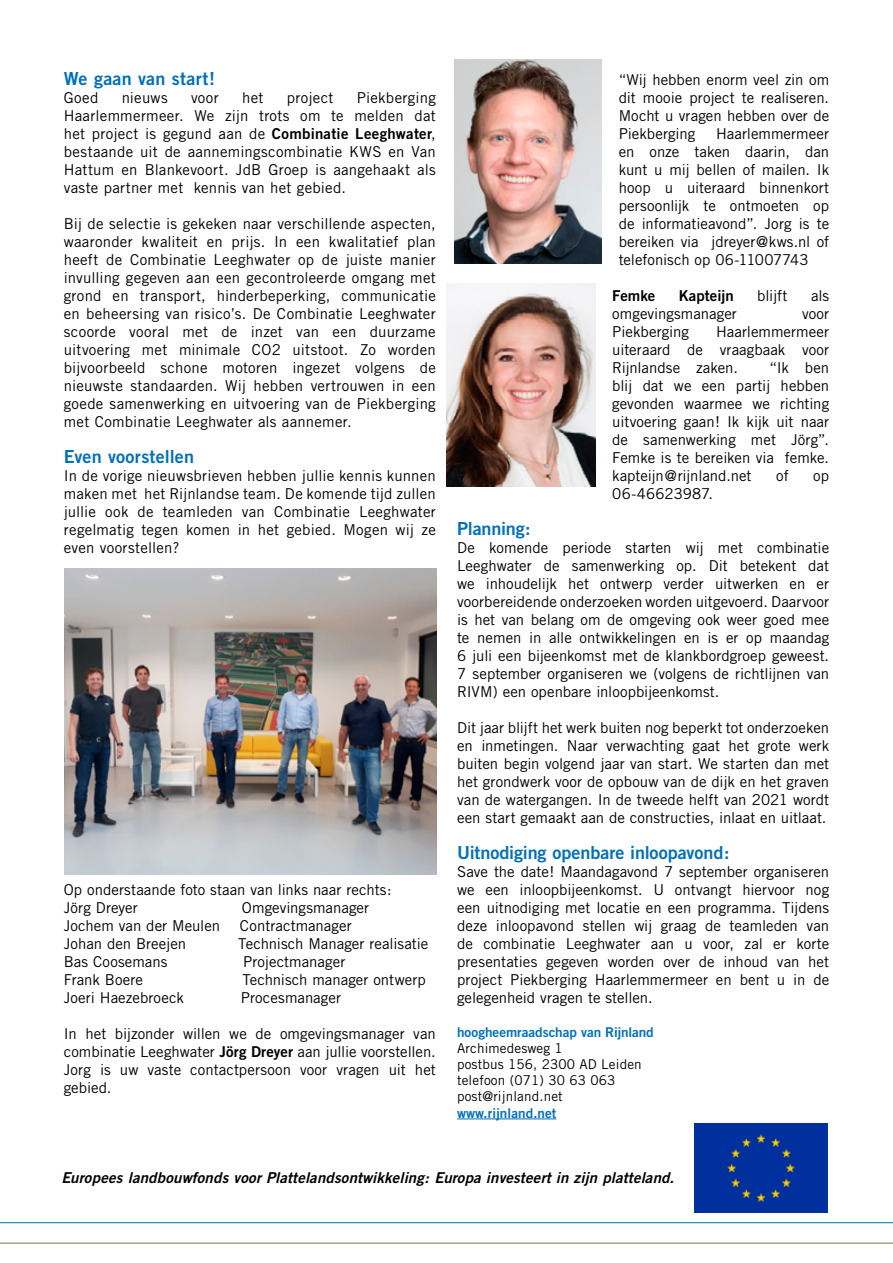
<style>
.page{position:relative;width:893px;height:1263px;background:#fff}
.page>*{position:absolute;margin:0;border:0;box-sizing:border-box;transform-origin:0 0}
._0101_Alg-Body{font:18px "Trade Gothic Bold Two";color:#0070ba}
._0101_Alg-Body-2{font:15px/18px "Trade Gothic";letter-spacing:.005em;color:#000;text-align:justify}
.t1{font:italic 15px "Trade Gothic Bold Two";letter-spacing:.01em;color:#000}
._0101_Alg-Body-3{font:15px "Trade Gothic Bold Two";color:#000}
._0120_Alg-Colofon_bo{font:13.5px "Trade Gothic";letter-spacing:.01em;color:#000}
._0120_Alg-Colofon_bo-2{font:13.5px "Trade Gothic Bold Two";color:#0070ba}
.s1{font-family:"Trade Gothic Bold Two"}
</style>
<div class="page">
<svg style="left:0;top:1200px;width:893px;height:44px"></svg>
<img style="left:65px;top:569px;width:372px;height:305px">
<hr style="left:457px;top:1118px;width:99px;height:1px;background:#0070ba">
<div style="left:694px;top:1123px;width:133px;height:89px;background:#00309d"></div>
<img style="left:454px;top:60px;width:148px;height:204px">
<img style="left:446px;top:283px;width:149px;height:204px">
<p class="_0101_Alg-Body" style="left:64px;top:67px;width:153px">We gaan van start!</p>
<p class="_0101_Alg-Body-2" style="left:64px;top:89px;width:36px">Goed</p>
<p class="_0101_Alg-Body-2" style="left:122px;top:89px;width:48px">nieuws</p>
<p class="_0101_Alg-Body-2" style="left:191px;top:89px;width:29px">voor</p>
<p class="_0101_Alg-Body-2" style="left:242px;top:89px;width:23px">het</p>
<p class="_0101_Alg-Body-2" style="left:287px;top:89px;width:48px">project</p>
<p class="_0101_Alg-Body-2" style="left:64px;top:89px;width:374px;text-indent:293px">Piekberging Haarlemmermeer. We zijn trots om te melden dat het project is gegund aan de <span class="s1">Combinatie Leeghwater</span>, bestaande uit de aannemingscombinatie KWS en Van Hattum en Blankevoort. JdB Groep is aangehaakt als vaste partner met kennis van het gebied.</p>
<p class="_0101_Alg-Body-2" style="left:64px;top:215px;width:374px">Bij de selectie is gekeken naar verschillende aspecten, waaronder kwaliteit en prijs. In een kwalitatief plan heeft de Combinatie Leeghwater op de juiste manier invulling gegeven aan een gecontroleerde omgang met grond en transport, hinderbeperking, communicatie en beheersing van risico’s. De Combinatie Leeghwater scoorde vooral met de inzet van een duurzame uitvoering met minimale CO2 uitstoot. Zo worden bijvoorbeeld schone motoren ingezet volgens de nieuwste standaarden. Wij hebben vertrouwen in een goede samenwerking en uitvoering van de Piekberging met Combinatie Leeghwater als aannemer.</p>
<p class="_0101_Alg-Body" style="left:64px;top:445px;width:132px">Even voorstellen</p>
<p class="_0101_Alg-Body-2" style="left:64px;top:467px;width:374px">In de vorige nieuwsbrieven hebben jullie kennis kunnen maken met het Rijnlandse team. De komende tijd zullen jullie ook de teamleden van Combinatie Leeghwater regelmatig tegen komen in het gebied. Mogen wij ze even voorstellen?</p>
<p class="_0101_Alg-Body-2" style="left:64px;top:881px;width:329px">Op onderstaande foto staan van links naar rechts:</p>
<p class="_0101_Alg-Body-2" style="left:64px;top:899px;width:76px">Jörg Dreyer</p>
<p class="_0101_Alg-Body-2" style="left:242px;top:899px;width:129px">Omgevingsmanager</p>
<p class="_0101_Alg-Body-2" style="left:64px;top:917px;width:158px">Jochem van der Meulen</p>
<p class="_0101_Alg-Body-2" style="left:240px;top:917px;width:113px">Contractmanager</p>
<p class="_0101_Alg-Body-2" style="left:64px;top:935px;width:124px">Johan den Breejen</p>
<p class="_0101_Alg-Body-2" style="left:238px;top:935px;width:192px">Technisch Manager realisatie</p>
<p class="_0101_Alg-Body-2" style="left:64px;top:953px;width:105px">Bas Coosemans</p>
<p class="_0101_Alg-Body-2" style="left:243px;top:953px;width:104px">Projectmanager</p>
<p class="_0101_Alg-Body-2" style="left:64px;top:971px;width:81px">Frank Boere</p>
<p class="_0101_Alg-Body-2" style="left:242px;top:971px;width:185px">Technisch manager ontwerp</p>
<p class="_0101_Alg-Body-2" style="left:64px;top:989px;width:122px">Joeri Haezebroeck</p>
<p class="_0101_Alg-Body-2" style="left:241px;top:989px;width:102px">Procesmanager</p>
<p class="_0101_Alg-Body-2" style="left:64px;top:1025px;width:374px">In het bijzonder willen we de omgevingsmanager van combinatie Leeghwater <span class="s1">Jörg Dreyer</span> aan jullie voorstellen.<br>Jorg is uw vaste contactpersoon voor vragen uit het gebied.</p>
<p class="_0101_Alg-Body-2" style="left:619px;top:71px;width:212px">“Wij hebben enorm veel zin om dit mooie project te realiseren.<br>Mocht u vragen hebben over de Piekberging</p>
<p class="_0101_Alg-Body-2" style="left:619px;top:125px;width:212px;text-indent:97px">Haarlemmermeer en onze taken daarin, dan kunt u mij bellen of mailen. Ik hoop u uiteraard binnenkort persoonlijk te ontmoeten op de informatieavond”. Jorg is te bereiken via jdreyer@kws.nl of telefonisch op 06-11007743</p>
<p class="_0101_Alg-Body-3" style="left:612px;top:286px;width:45px">Femke</p>
<p class="_0101_Alg-Body-3" style="left:679px;top:286px;width:56px">Kapteijn</p>
<p class="_0101_Alg-Body-2" style="left:757px;top:287px;width:32px">blijft</p>
<p class="_0101_Alg-Body-2" style="left:811px;top:287px;width:20px">als</p>
<p class="_0101_Alg-Body-2" style="left:612px;top:305px;width:126px">omgevingsmanager</p>
<p class="_0101_Alg-Body-2" style="left:802px;top:305px;width:29px">voor</p>
<p class="_0101_Alg-Body-2" style="left:612px;top:323px;width:78px">Piekberging</p>
<p class="_0101_Alg-Body-2" style="left:612px;top:323px;width:218px;text-indent:104px">Haarlemmermeer uiteraard de vraagbaak voor Rijnlandse zaken.</p>
<p class="_0101_Alg-Body-2" style="left:612px;top:359px;width:218px;text-indent:157px">“Ik ben blij dat we een partij hebben gevonden waarmee we richting uitvoering gaan! Ik kijk uit naar de samenwerking met Jörg”.<br>Femke is te bereiken via femke. kapteijn@rijnland.net</p>
<p class="_0101_Alg-Body-2" style="left:776px;top:467px;width:14px">of</p>
<p class="_0101_Alg-Body-2" style="left:813px;top:467px;width:17px">op</p>
<p class="_0101_Alg-Body-2" style="left:612px;top:485px;width:102px">06-46623987.</p>
<p class="_0101_Alg-Body" style="left:457px;top:517px;width:75px">Planning:</p>
<p class="_0101_Alg-Body-2" style="left:457px;top:539px;width:374px">De komende periode starten wij met combinatie Leeghwater de samenwerking op. Dit betekent dat we inhoudelijk het ontwerp verder uitwerken en er voorbereidende onderzoeken worden uitgevoerd. Daarvoor is het van belang om de omgeving ook weer goed mee te nemen in alle ontwikkelingen en is er op maandag 6 juli een bijeenkomst met de klankbordgroep geweest.<br>7 september organiseren we (volgens de richtlijnen van RIVM) een openbare inloopbijeenkomst.</p>
<p class="_0101_Alg-Body-2" style="left:457px;top:719px;width:374px">Dit jaar blijft het werk buiten nog beperkt tot onderzoeken en inmetingen. Naar verwachting gaat het grote werk buiten begin volgend jaar van start. We starten dan met het grondwerk voor de opbouw van de dijk en het graven van de watergangen. In de tweede helft van 2021 wordt een start gemaakt aan de constructies, inlaat en uitlaat.</p>
<p class="_0101_Alg-Body" style="left:457px;top:841px;width:274px">Uitnodiging openbare inloopavond:</p>
<p class="_0101_Alg-Body-2" style="left:457px;top:863px;width:374px">Save the date! Maandagavond 7 september organiseren we een inloopbijeenkomst. U ontvangt hiervoor nog een uitnodiging met locatie en een programma. Tijdens deze inloopavond stellen wij graag de teamleden van de combinatie Leeghwater aan u voor, zal er korte presentaties gegeven worden over de inhoud van het project Piekberging Haarlemmermeer en bent u in de gelegenheid vragen te stellen.</p>
<p class="_0120_Alg-Colofon_bo-2" style="left:457px;top:1023px;width:198px">hoogheemraadschap van Rijnland</p>
<p class="_0120_Alg-Colofon_bo" style="left:457px;top:1040px;width:107px">Archimedesweg 1</p>
<p class="_0120_Alg-Colofon_bo" style="left:457px;top:1056px;width:186px">postbus 156, 2300 AD Leiden</p>
<p class="_0120_Alg-Colofon_bo" style="left:457px;top:1072px;width:160px">telefoon (071) 30 63 063</p>
<p class="_0120_Alg-Colofon_bo" style="left:457px;top:1088px;width:107px">post@rijnland.net</p>
<p class="_0120_Alg-Colofon_bo-2" style="left:457px;top:1104px;width:101px">www.rijnland.net</p>
<p class="t1" style="left:61px;top:1168px;width:614px">Europees landbouwfonds voor Plattelandsontwikkeling: Europa investeert in zijn platteland.</p>
</div>
